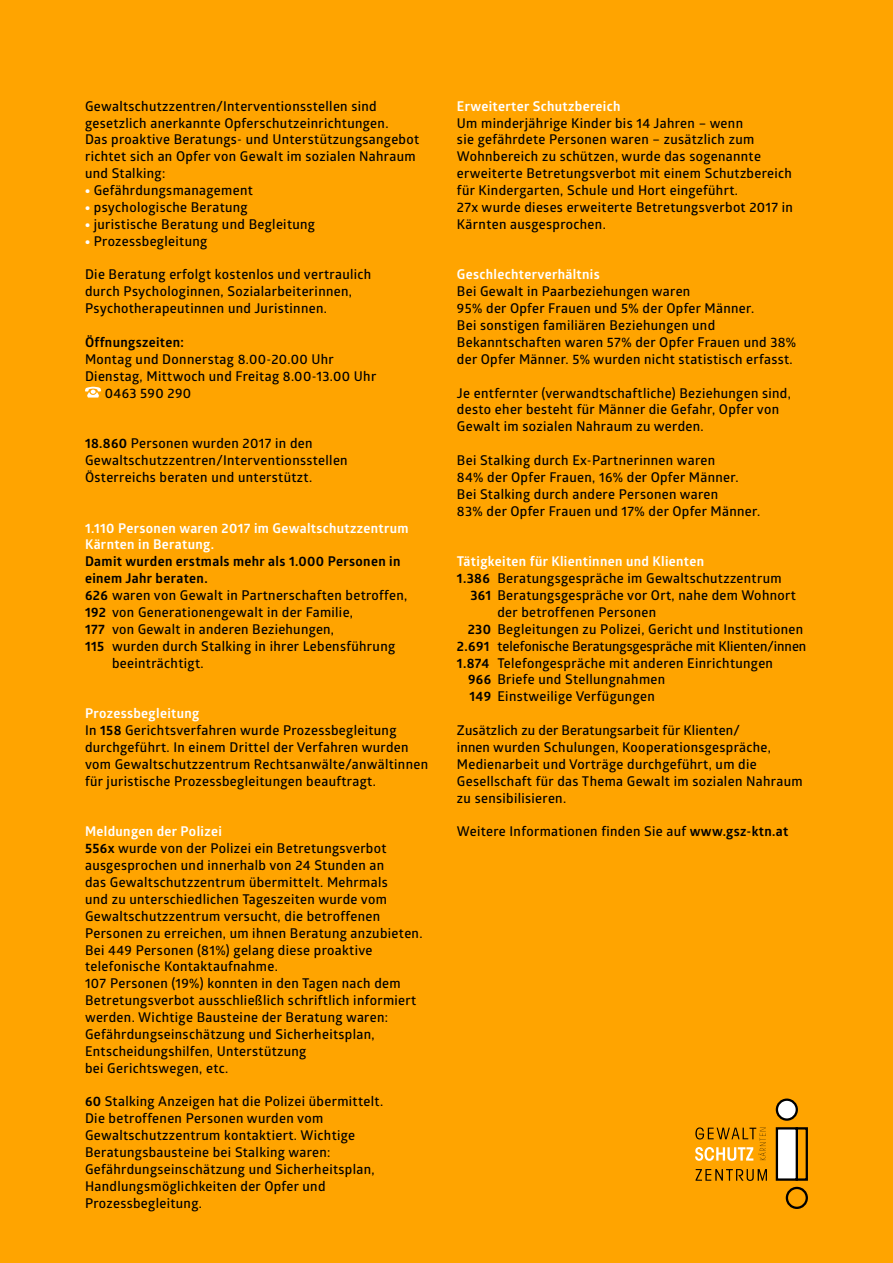
<style>
.page{position:relative;width:893px;height:1263px;background:#ffa400}
.page>*{position:absolute;margin:0;border:0;box-sizing:border-box;transform-origin:0 0}
.t1{font:600 13.5px/16.8px "Glober";letter-spacing:.025em;color:#000}
.t2{font:700 13.5px/16.8px "Glober";letter-spacing:.025em;color:#fff}
.t3{font:700 13.5px "Glober";letter-spacing:.025em;color:#000}
.t4{font:600 13.5px "Glober";color:#000}
.s1{font-weight:900;color:#fff}
.s2{font-weight:700}
.s3{font-weight:700;color:#fff}
</style>
<div class="page">
<svg style="left:85px;top:387px;width:16px;height:11px"></svg>
<div style="left:777px;top:1100px;width:20px;height:19px;background:#fff;border-radius:50%"></div>
<div style="left:776px;top:1098px;width:22px;height:23px;border:2px solid #000;border-radius:50%"></div>
<svg style="left:787px;top:1188px;width:20px;height:20px"></svg>
<div style="left:786px;top:1187px;width:22px;height:22px;border:2px solid #000;border-radius:50%"></div>
<svg style="left:695px;top:1169px;width:72px;height:12px"></svg>
<div style="left:796px;top:1127px;width:12px;height:54px;background:#ffa400;border:2px solid #000"></div>
<div style="left:776px;top:1127px;width:22px;height:54px;background:#fff;border:2px solid #000"></div>
<svg style="left:695px;top:1127px;width:71px;height:34px"></svg>
<p class="t1" style="left:85px;top:97px;width:336px">Gewaltschutzzentren/Interventionsstellen sind gesetzlich anerkannte Opferschutzeinrichtungen.<br>Das proaktive Beratungs- und Unterstützungsangebot richtet sich an Opfer von Gewalt im sozialen Nahraum und Stalking:</p>
<p class="t1" style="left:85px;top:181px;width:169px"><span class="s1">•</span> Gefährdungsmanagement</p>
<p class="t1" style="left:85px;top:198px;width:164px"><span class="s1">•</span> psychologische Beratung</p>
<p class="t1" style="left:85px;top:215px;width:232px"><span class="s1">•</span> juristische Beratung und Begleitung</p>
<p class="t1" style="left:85px;top:232px;width:124px"><span class="s1">•</span> Prozessbegleitung</p>
<p class="t1" style="left:85px;top:266px;width:288px">Die Beratung erfolgt kostenlos und vertraulich durch Psychologinnen, Sozialarbeiterinnen,<br>Psychotherapeutinnen und Juristinnen.</p>
<p class="t3" style="left:85px;top:333px;width:100px">Öffnungszeiten:</p>
<p class="t1" style="left:85px;top:350px;width:250px">Montag und Donnerstag 8.00-20.00 Uhr</p>
<p class="t1" style="left:85px;top:367px;width:293px">Dienstag, Mittwoch und Freitag 8.00-13.00 Uhr</p>
<p class="t1" style="left:105px;top:384px;width:88px">0463 590 290</p>
<p class="t1" style="left:85px;top:435px;width:264px"><span class="s2">18.860</span> Personen wurden 2017 in den<br>Gewaltschutzzentren/Interventionsstellen<br>Österreichs beraten und unterstützt.</p>
<p class="t2" style="left:85px;top:519px;width:325px">1.110 Personen waren 2017 im Gewaltschutzzentrum<br>Kärnten in Beratung.</p>
<p class="t3" style="left:85px;top:552px;width:317px">Damit wurden erstmals mehr als 1.000 Personen in</p>
<p class="t3" style="left:85px;top:569px;width:124px">einem Jahr beraten.</p>
<p class="t1" style="left:85px;top:586px;width:324px"><span class="s2">626</span> waren von Gewalt in Partnerschaften betroffen,</p>
<p class="t1" style="left:85px;top:603px;width:270px"><span class="s2">192</span> von Generationengewalt in der Familie,</p>
<p class="t1" style="left:85px;top:620px;width:251px"><span class="s2">177</span> von Gewalt in anderen Beziehungen,</p>
<p class="t1" style="left:85px;top:637px;width:312px"><span class="s2">115</span> wurden durch Stalking in ihrer Lebensführung</p>
<p class="t1" style="left:112px;top:654px;width:93px">beeinträchtigt.</p>
<p class="t1" style="left:85px;top:705px;width:345px"><span class="s3">Prozessbegleitung<br></span>In <span class="s2">158</span> Gerichtsverfahren wurde Prozessbegleitung durchgeführt. In einem Drittel der Verfahren wurden vom Gewaltschutzzentrum Rechtsanwälte/anwältinnen für juristische Prozessbegleitungen beauftragt.</p>
<p class="t1" style="left:85px;top:823px;width:339px"><span class="s3">Meldungen der Polizei<br></span><span class="s2">556x</span> wurde von der Polizei ein Betretungsverbot ausgesprochen und innerhalb von 24 Stunden an<br>das Gewaltschutzzentrum übermittelt. Mehrmals<br>und zu unterschiedlichen Tageszeiten wurde vom Gewaltschutzzentrum versucht, die betroffenen Personen zu erreichen, um ihnen Beratung anzubieten.<br>Bei 449 Personen (81%) gelang diese proaktive telefonische Kontaktaufnahme.<br>107 Personen (19%) konnten in den Tagen nach dem Betretungsverbot ausschließlich schriftlich informiert werden. Wichtige Bausteine der Beratung waren:<br>Gefährdungseinschätzung und Sicherheitsplan, Entscheidungshilfen, Unterstützung<br>bei Gerichtswegen, etc.</p>
<p class="t1" style="left:85px;top:1093px;width:300px"><span class="s2">60</span> Stalking Anzeigen hat die Polizei übermittelt.<br>Die betroffenen Personen wurden vom Gewaltschutzzentrum kontaktiert. Wichtige Beratungsbausteine bei Stalking waren:<br>Gefährdungseinschätzung und Sicherheitsplan, Handlungsmöglichkeiten der Opfer und Prozessbegleitung.</p>
<p class="t2" style="left:457px;top:97px;width:165px">Erweiterter Schutzbereich</p>
<p class="t1" style="left:457px;top:114px;width:338px">Um minderjährige Kinder bis 14 Jahren – wenn<br>sie gefährdete Personen waren – zusätzlich zum Wohnbereich zu schützen, wurde das sogenannte erweiterte Betretungsverbot mit einem Schutzbereich für Kindergarten, Schule und Hort eingeführt.<br>27x wurde dieses erweiterte Betretungsverbot 2017 in Kärnten ausgesprochen.</p>
<p class="t2" style="left:457px;top:266px;width:144px">Geschlechterverhältnis</p>
<p class="t1" style="left:457px;top:283px;width:341px">Bei Gewalt in Paarbeziehungen waren<br>95% der Opfer Frauen und 5% der Opfer Männer.<br>Bei sonstigen familiären Beziehungen und Bekanntschaften waren 57% der Opfer Frauen und 38% der Opfer Männer. 5% wurden nicht statistisch erfasst.</p>
<p class="t1" style="left:457px;top:384px;width:335px">Je entfernter (verwandtschaftliche) Beziehungen sind, desto eher besteht für Männer die Gefahr, Opfer von<br>Gewalt im sozialen Nahraum zu werden.</p>
<p class="t1" style="left:457px;top:451px;width:305px">Bei Stalking durch Ex-Partnerinnen waren<br>84% der Opfer Frauen, 16% der Opfer Männer.<br>Bei Stalking durch andere Personen waren<br>83% der Opfer Frauen und 17% der Opfer Männer.</p>
<p class="t2" style="left:457px;top:553px;width:249px">Tätigkeiten für Klientinnen und Klienten</p>
<p class="t1" style="left:457px;top:570px;width:326px"><span class="s2">1.386</span> Beratungsgespräche im Gewaltschutzzentrum</p>
<p class="t1" style="left:470px;top:586px;width:327px"><span class="s2">361</span> Beratungsgespräche vor Ort, nahe dem Wohnort</p>
<p class="t1" style="left:497px;top:603px;width:160px">der betroffenen Personen</p>
<p class="t1" style="left:468px;top:620px;width:337px"><span class="s2">230</span> Begleitungen zu Polizei, Gericht und Institutionen</p>
<p class="t4" style="left:457px;top:636px;width:351px"><span class="s2">2.691</span> telefonische Beratungsgespräche mit Klienten/innen</p>
<p class="t1" style="left:457px;top:654px;width:318px"><span class="s2">1.874</span> Telefongespräche mit anderen Einrichtungen</p>
<p class="t1" style="left:468px;top:671px;width:199px"><span class="s2">966</span> Briefe und Stellungnahmen</p>
<p class="t1" style="left:469px;top:688px;width:187px"><span class="s2">149</span> Einstweilige Verfügungen</p>
<p class="t1" style="left:457px;top:721px;width:347px">Zusätzlich zu der Beratungsarbeit für Klienten/<br>innen wurden Schulungen, Kooperationsgespräche, Medienarbeit und Vorträge durchgeführt, um die Gesellschaft für das Thema Gewalt im sozialen Nahraum zu sensibilisieren.</p>
<p class="t1" style="left:457px;top:823px;width:333px">Weitere Informationen finden Sie auf <span class="s2">www.gsz-ktn.at</span></p>
</div>
